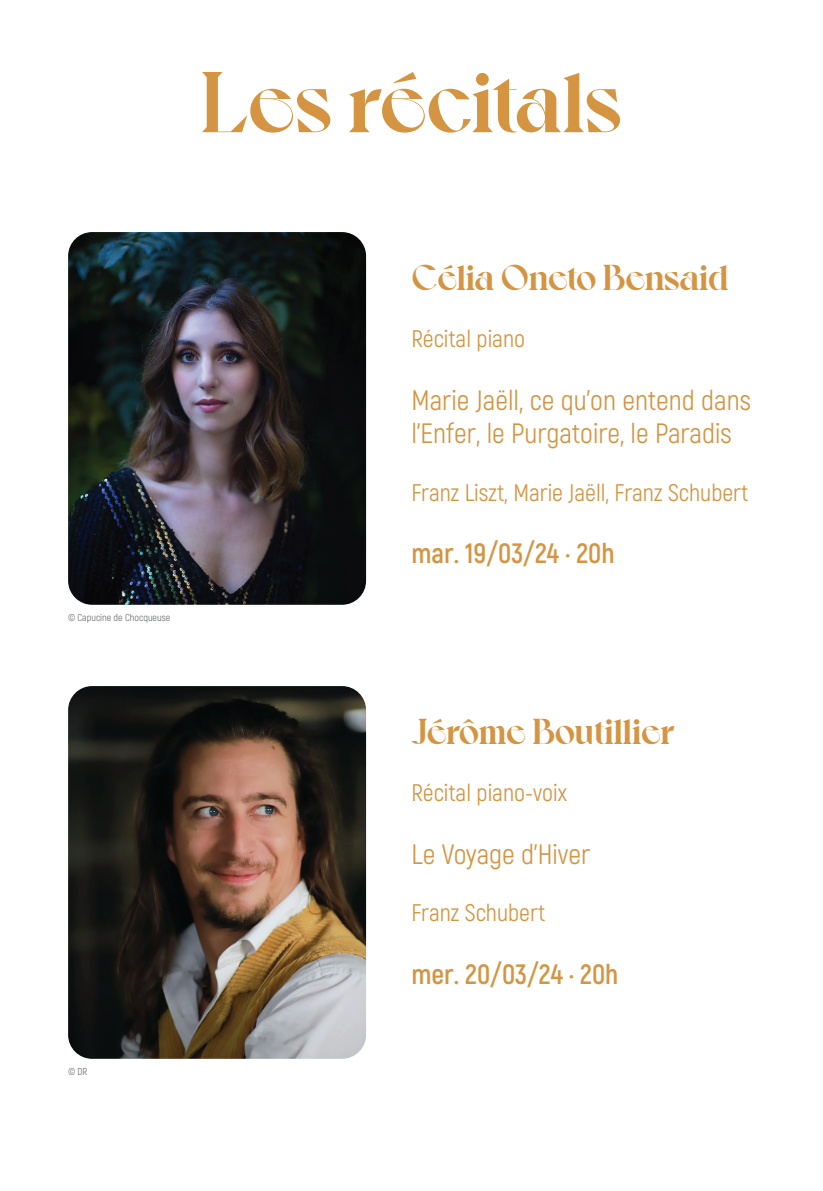
<style>
.page{position:relative;width:823px;height:1191px;background:#fff}
.page>*{position:absolute;margin:0;border:0;box-sizing:border-box;transform-origin:0 0}
.t1{font:700 86px "Voyage";letter-spacing:-.01em;color:#d49442}
.t2{font:700 36px "Voyage";letter-spacing:-.01em;color:#d49442}
.t3{font:28px/33.6px "Akrobat";color:#d49442}
.t4{font:700 28px "Akrobat";color:#d49442}
.t5{font:24px "Akrobat";color:#d49442}
.t6{font:10px "Akrobat";color:#6c6d70}
</style>
<div class="page">
<img style="left:68px;top:232px;width:298px;height:373px">
<img style="left:68px;top:686px;width:298px;height:372px">
<h1 class="t1" style="left:200px;top:50px;width:423px">Les récitals</h1>
<p class="t6" style="left:68px;top:612px;width:104px">© Capucine de Chocqueuse</p>
<p class="t6" style="left:68px;top:1065px;width:21px">© DR</p>
<h2 class="t2" style="left:411px;top:255px;width:318px">Célia Oneto Bensaid</h2>
<p class="t5" style="left:411px;top:324px;width:115px">Récital piano</p>
<p class="t3" style="left:411px;top:383px;width:341px">Marie Jaëll, ce qu’on entend dans l’Enfer, le Purgatoire, le Paradis</p>
<p class="t5" style="left:411px;top:478px;width:338px">Franz Liszt, Marie Jaëll, Franz Schubert</p>
<p class="t4" style="left:411px;top:536px;width:204px">mar. 19/03/24 · 20h</p>
<h2 class="t2" style="left:411px;top:709px;width:264px">Jérôme Boutillier</h2>
<p class="t5" style="left:411px;top:778px;width:157px">Récital piano-voix</p>
<p class="t3" style="left:411px;top:837px;width:180px">Le Voyage d’Hiver</p>
<p class="t5" style="left:411px;top:898px;width:135px">Franz Schubert</p>
<p class="t4" style="left:411px;top:956px;width:208px">mer. 20/03/24 · 20h</p>
</div>
